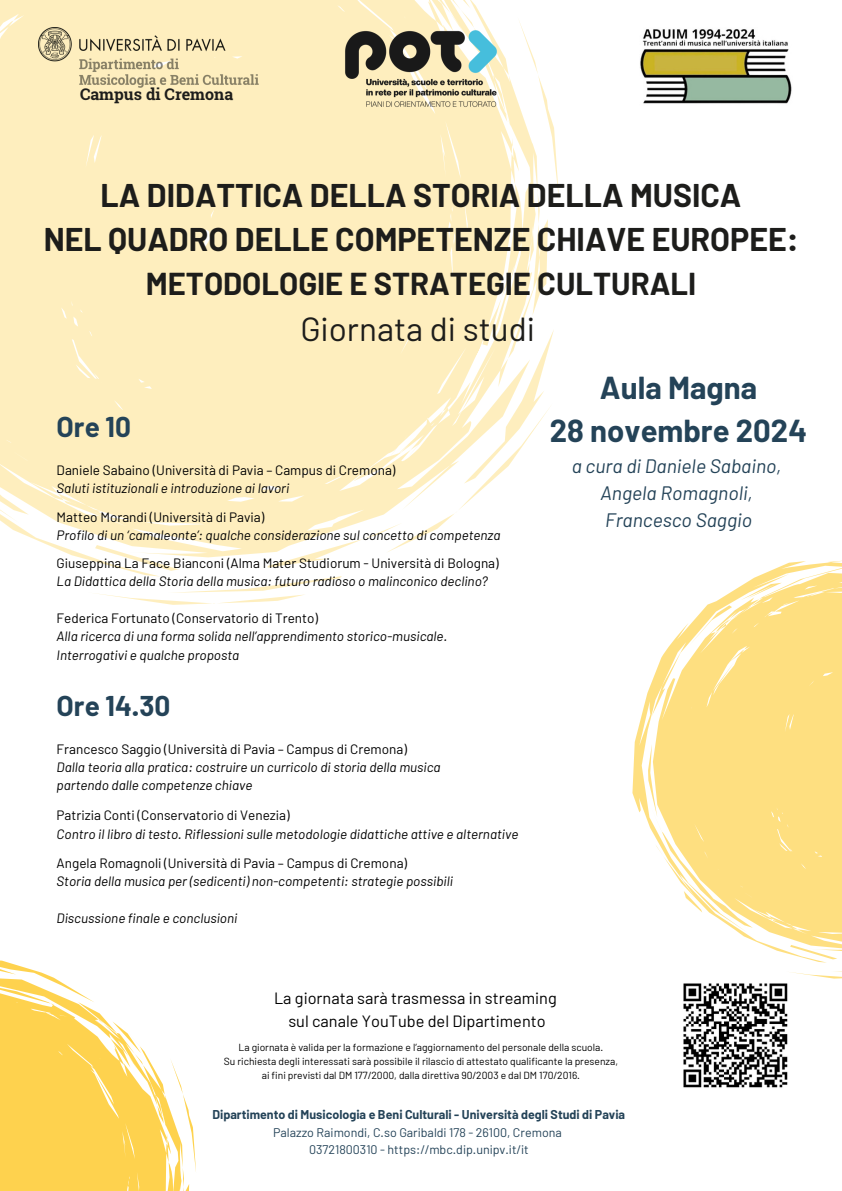
<style>
.page{position:relative;width:842px;height:1191px;background:#fff}
.page>*{position:absolute;margin:0;border:0;box-sizing:border-box;transform-origin:0 0}
.t1{font:33.3px "Barlow";color:#1d1d1b}
.t2{font:700 32.1px/44.6px "Barlow";color:#1d1d1b;text-align:center}
.t3{font:700 31px/43.4px "Barlow";color:#244358;text-align:center}
.t4{font:700 30.9px "Barlow";color:#1d1d1b}
.t5{font:700 28px "Barlow";color:#244358}
.t6{font:700 27.9px "Barlow";color:#244358}
.t7{font:italic 19.4px/27px "Barlow";color:#244358;text-align:center}
.t8{font:16.3px/22.8px "Barlow";color:#000;text-align:center}
.t9{font:700 16.1px "Roboto Slab";color:#1d1d1b}
.t10{font:italic 13.5px/18.3px "Barlow";color:#000}
.t11{font:13.5px/18.3px "Barlow";color:#000}
.t12{font:12.5px/17.4px "Barlow";color:#244358;text-align:center}
.t13{font:10.3px "Barlow";color:#000}
.s1{font-style:italic}
.s2{font-style:normal}
.s3{font-weight:700}
</style>
<div class="page">
<svg style="left:632px;top:560px;width:210px;height:418px;fill:#fedf80"></svg>
<svg style="left:0;top:960px;width:196px;height:230px;fill:#fed24e"></svg>
<svg style="left:0;top:0;width:559px;height:604px;fill:#feeebe"></svg>
<img style="left:322px;top:28px;width:198px;height:87px">
<img style="left:640px;top:29px;width:152px;height:75px">
<img style="left:39px;top:28px;width:219px;height:60px">
<img style="left:683px;top:983px;width:105px;height:105px">
<h4 class="t9" style="left:80px;top:83px;width:155px">Campus di Cremona</h4>
<h1 class="t2" style="left:44px;top:171px;width:756px">LA DIDATTICA DELLA STORIA DELLA MUSICA<br>NEL QUADRO DELLE COMPETENZE CHIAVE EUROPEE:</h1>
<h1 class="t4" style="left:146px;top:264px;width:552px">METODOLOGIE E STRATEGIE CULTURALI</h1>
<h1 class="t1" style="left:300px;top:308px;width:236px">Giornata di studi</h1>
<h3 class="t3" style="left:550px;top:364px;width:259px">Aula Magna<br>28 novembre 2024</h3>
<h3 class="t7" style="left:572px;top:451px;width:211px">a cura di Daniele Sabaino,<br>Angela Romagnoli,<br>Francesco Saggio</h3>
<h5 class="t5" style="left:57px;top:409px;width:76px">Ore 10</h5>
<h5 class="t11" style="left:57px;top:460px;width:340px">Daniele Sabaino (Università di Pavia – Campus di Cremona)<br><span class="s1">Saluti istituzionali e introduzione ai lavori</span></h5>
<h5 class="t10" style="left:57px;top:507px;width:445px"><span class="s2">Matteo Morandi (Università di Pavia)<br></span>Profilo di un ‘camaleonte’: qualche considerazione sul concetto di competenza</h5>
<h5 class="t10" style="left:57px;top:553px;width:444px"><span class="s2">Giuseppina La Face Bianconi (Alma Mater Studiorum - Università di Bologna)<br></span>La Didattica della Storia della musica: futuro radioso o malinconico declino?</h5>
<h5 class="t10" style="left:57px;top:608px;width:392px"><span class="s2">Federica Fortunato (Conservatorio di Trento)<br></span>Alla ricerca di una forma solida nell’apprendimento storico-musicale.<br>Interrogativi e qualche proposta</h5>
<h5 class="t6" style="left:57px;top:687px;width:115px">Ore 14.30</h5>
<h5 class="t10" style="left:57px;top:739px;width:386px"><span class="s2">Francesco Saggio (Università di Pavia – Campus di Cremona)<br></span>Dalla teoria alla pratica: costruire un curricolo di storia della musica partendo dalle competenze chiave</h5>
<h5 class="t10" style="left:57px;top:805px;width:463px"><span class="s2">Patrizia Conti (Conservatorio di Venezia)<br></span>Contro il libro di testo. Riflessioni sulle metodologie didattiche attive e alternative</h5>
<h5 class="t10" style="left:57px;top:853px;width:398px"><span class="s2">Angela Romagnoli (Università di Pavia – Campus di Cremona)<br></span>Storia della musica per (sedicenti) non-competenti: strategie possibili</h5>
<h5 class="t10" style="left:57px;top:907px;width:182px">Discussione finale e conclusioni</h5>
<h2 class="t8" style="left:274px;top:986px;width:284px">La giornata sarà trasmessa in streaming sul canale YouTube del Dipartimento</h2>
<h6 class="t13" style="left:239px;top:1040px;width:366px">La giornata è valida per la formazione e l’aggiornamento del personale della scuola.</h6>
<h6 class="t13" style="left:224px;top:1054px;width:396px">Su richiesta degli interessati sarà possibile il rilascio di attestato qualificante la presenza,</h6>
<h6 class="t13" style="left:262px;top:1068px;width:320px">ai fini previsti dal DM 177/2000, dalla direttiva 90/2003 e dal DM 170/2016.</h6>
<p class="t12" style="left:212px;top:1105px;width:414px"><span class="s3">Dipartimento di Musicologia e Beni Culturali - Università degli Studi di Pavia<br></span>Palazzo Raimondi, C.so Garibaldi 178 - 26100, Cremona<br>03721800310 - https://mbc.dip.unipv.it/it</p>
</div>
